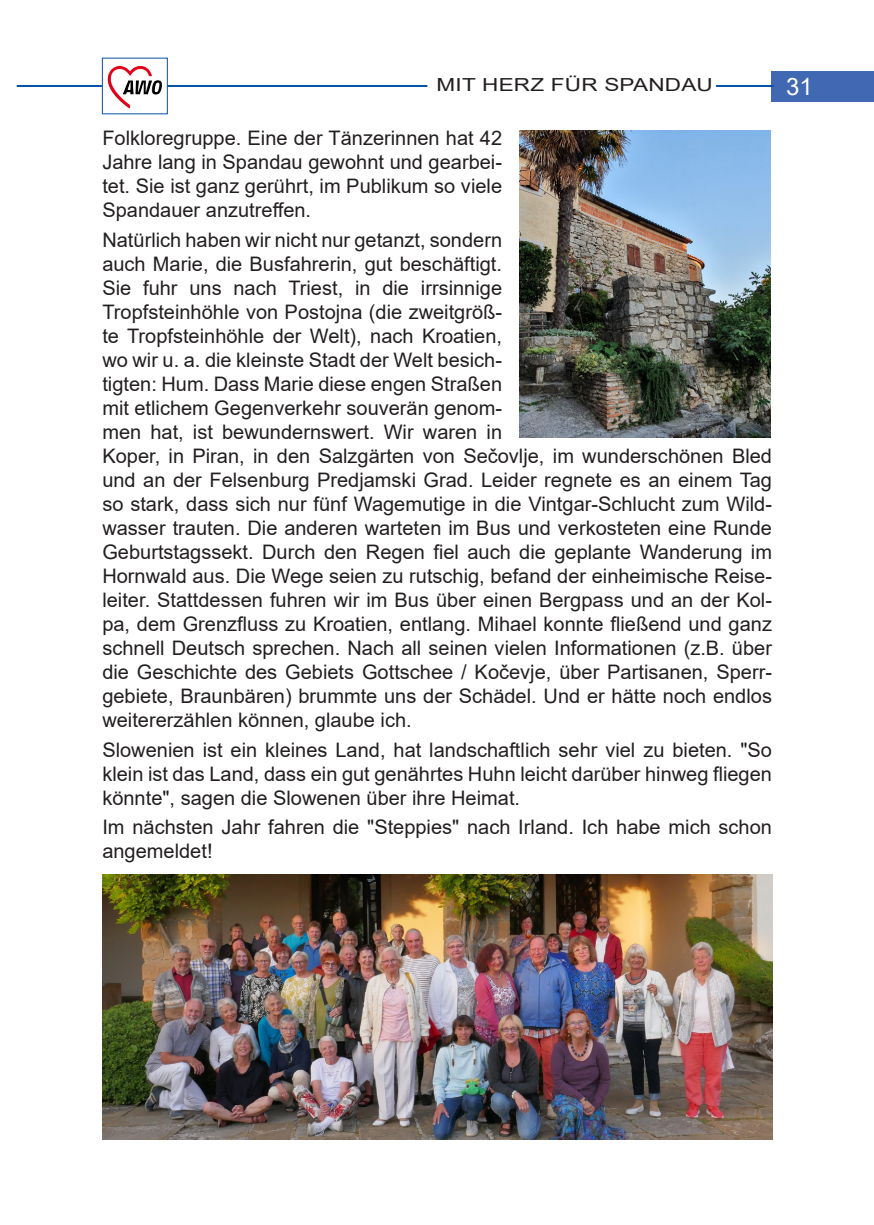
<style>
.page{position:relative;width:874px;height:1225px;background:#fff}
.page>*{position:absolute;margin:0;border:0;box-sizing:border-box;transform-origin:0 0}
.t1{font:24px "Arial";color:#fff}
.t2{font:20px/24px "Arial";color:#231f20;text-align:justify}
.t3{font:18px "Arial";letter-spacing:.01em;color:#231f20;scale:1.25 1}
</style>
<div class="page">
<div style="left:771px;top:72px;width:102px;height:30px;background:#4168b2"></div>
<hr style="left:167px;top:85px;width:260px;height:2px;background:#0551a4">
<div style="left:102px;top:58px;width:66px;height:56px;background:#fff;border:1px solid #0551a4"></div>
<img style="left:108px;top:65px;width:54px;height:44px">
<hr style="left:715px;top:85px;width:58px;height:2px;background:#0551a4">
<hr style="left:17px;top:85px;width:85px;height:2px;background:#0551a4">
<img style="left:102px;top:874px;width:669px;height:266px">
<img style="left:519px;top:130px;width:251px;height:307px">
<p class="t3" style="left:436px;top:72px;width:222px">MIT HERZ FÜR SPANDAU</p>
<p class="t1" style="left:785px;top:70px;width:28px">31</p>
<p class="t2" style="left:102px;top:126px;width:401px">Folkloregruppe. Eine der Tänzerinnen hat 42<br>Jahre lang in Spandau gewohnt und gearbei&shy;tet. Sie ist ganz gerührt, im Publikum so viele Spandauer anzutreffen.</p>
<p class="t2" style="left:102px;top:227px;width:670px;text-align:left">Natürlich haben wir nicht nur getanzt, sondern<br>auch Marie, die Busfahrerin, gut beschäftigt.<br>Sie fuhr uns nach Triest, in die irrsinnige<br>Tropfsteinhöhle von Postojna (die zweitgröß-<br>te Tropfsteinhöhle der Welt), nach Kroatien,<br>wo wir u. a. die kleinste Stadt der Welt besich-<br>tigten: Hum. Dass Marie diese engen Straßen<br>mit etlichem Gegenverkehr souverän genom-<br>men hat, ist bewundernswert. Wir waren in<br>Koper, in Piran, in den Salzgärten von Sečovlje, im wunderschönen Bled und an der Felsenburg Predjamski Grad. Leider regnete es an einem Tag so stark, dass sich nur fünf Wagemutige in die Vintgar-Schlucht zum Wild&shy;wasser trauten. Die anderen warteten im Bus und verkosteten eine Runde Geburtstagssekt. Durch den Regen fiel auch die geplante Wanderung im Hornwald aus. Die Wege seien zu rutschig, befand der einheimische Reise&shy;leiter. Stattdessen fuhren wir im Bus über einen Bergpass und an der Kol&shy;pa, dem Grenzfluss zu Kroatien, entlang. Mihael konnte fließend und ganz schnell Deutsch sprechen. Nach all seinen vielen Informationen (z.B. über die Geschichte des Gebiets Gottschee / Kočevje, über Partisanen, Sperr&shy;gebiete, Braunbären) brummte uns der Schädel. Und er hätte noch endlos weitererzählen können, glaube ich.</p>
<p class="t2" style="left:102px;top:737px;width:670px">Slowenien ist ein kleines Land, hat landschaftlich sehr viel zu bieten. "So klein ist das Land, dass ein gut genährtes Huhn leicht darüber hinweg fliegen könnte", sagen die Slowenen über ihre Heimat.</p>
<p class="t2" style="left:102px;top:815px;width:670px">Im nächsten Jahr fahren die "Steppies" nach Irland. Ich habe mich schon angemeldet!</p>
</div>
